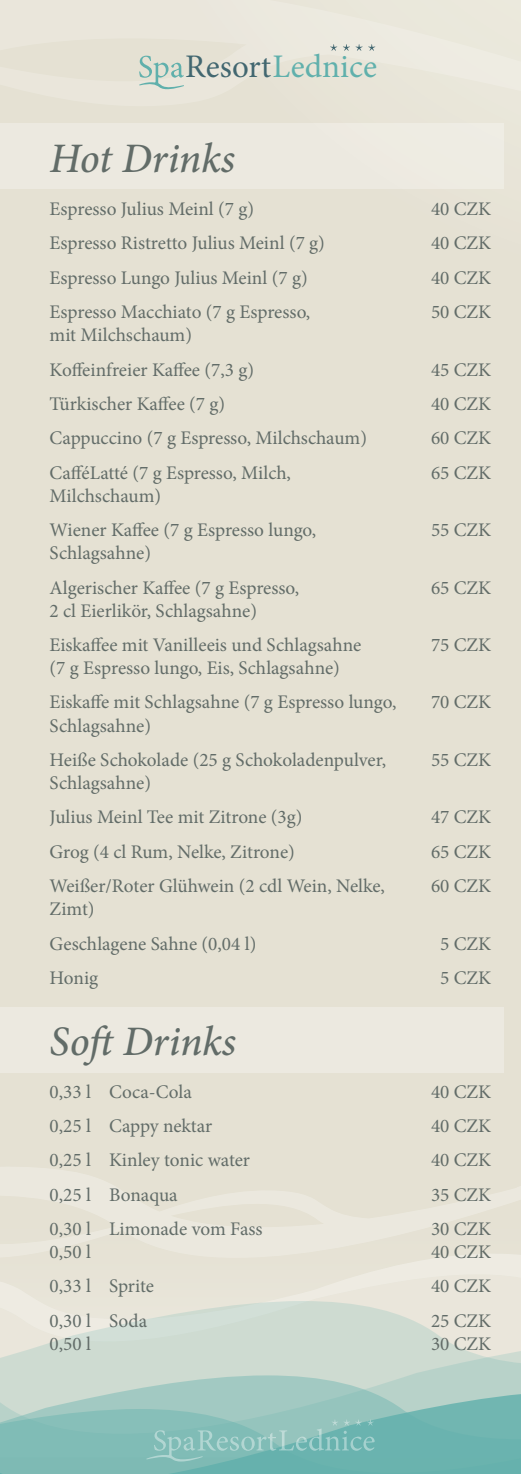
<style>
.page{position:relative;width:521px;height:1474px;background:#fff}
.page>*{position:absolute;margin:0;border:0;box-sizing:border-box;transform-origin:0 0}
.t1{font:italic 500 42px "Minion Pro";letter-spacing:-.005em;color:#626c68}
.t2{font:32.9px "Minion Pro";color:#60b0ac}
.t3{font:19.25px/23.1px "Minion Pro";color:#626c68}
.s1{color:#426770}
</style>
<div class="page">
<div style="left:0;top:0;width:521px;height:1473px;background:#e5e1d3"></div>
<svg style="left:0;top:1167px;width:521px;height:64px"></svg>
<svg style="left:0;top:1231px;width:521px;height:38px"></svg>
<svg style="left:144px;top:0;width:377px;height:91px"></svg>
<svg style="left:0;top:1269px;width:521px;height:90px"></svg>
<svg style="left:0;top:1359px;width:521px;height:16px;background:#cad9cf"></svg>
<svg style="left:0;top:1375px;width:521px;height:98px;background:#91c2bb"></svg>
<svg style="left:146px;top:1419px;width:229px;height:42px;background:#84beb9"></svg>
<svg style="left:330px;top:44px;width:7px;height:7px"></svg>
<svg style="left:343px;top:44px;width:32px;height:7px"></svg>
<svg style="left:139px;top:56px;width:45px;height:35px"></svg>
<div style="left:0;top:123px;width:504px;height:66px;background:#ece9e0"></div>
<div style="left:0;top:1007px;width:504px;height:66px;background:#ece9e0"></div>
<h2 class="t2" style="left:185px;top:45px;width:193px"><span class="s1">Resort</span>Lednice</h2>
<h1 class="t1" style="left:50px;top:130px;width:187px">Hot Drinks</h1>
<p class="t3" style="left:50px;top:197px;width:206px">Espresso Julius Meinl (7 g)</p>
<p class="t3" style="left:431px;top:197px;width:62px">40 CZK</p>
<p class="t3" style="left:50px;top:232px;width:277px">Espresso Ristretto Julius Meinl (7 g)</p>
<p class="t3" style="left:431px;top:232px;width:62px">40 CZK</p>
<p class="t3" style="left:50px;top:266px;width:260px">Espresso Lungo Julius Meinl (7 g)</p>
<p class="t3" style="left:431px;top:266px;width:62px">40 CZK</p>
<p class="t3" style="left:50px;top:300px;width:262px">Espresso Macchiato (7 g Espresso, mit Milchschaum)</p>
<p class="t3" style="left:431px;top:300px;width:62px">50 CZK</p>
<p class="t3" style="left:50px;top:358px;width:206px">Koffeinfreier Kaffee (7,3 g)</p>
<p class="t3" style="left:431px;top:358px;width:62px">45 CZK</p>
<p class="t3" style="left:50px;top:392px;width:177px">Türkischer Kaffee (7 g)</p>
<p class="t3" style="left:431px;top:392px;width:62px">40 CZK</p>
<p class="t3" style="left:50px;top:426px;width:319px">Cappuccino (7 g Espresso, Milchschaum)</p>
<p class="t3" style="left:431px;top:426px;width:62px">60 CZK</p>
<p class="t3" style="left:50px;top:461px;width:243px">CafféLatté (7 g Espresso, Milch,<br>Milchschaum)</p>
<p class="t3" style="left:431px;top:461px;width:62px">65 CZK</p>
<p class="t3" style="left:50px;top:518px;width:268px">Wiener Kaffee (7 g Espresso lungo,<br>Schlagsahne)</p>
<p class="t3" style="left:431px;top:518px;width:62px">55 CZK</p>
<p class="t3" style="left:50px;top:576px;width:251px">Algerischer Kaffee (7 g Espresso,<br>2 cl Eierlikör, Schlagsahne)</p>
<p class="t3" style="left:431px;top:576px;width:62px">65 CZK</p>
<p class="t3" style="left:50px;top:633px;width:313px">Eiskaffee mit Vanilleeis und Schlagsahne (7 g Espresso lungo, Eis, Schlagsahne)</p>
<p class="t3" style="left:431px;top:633px;width:62px">75 CZK</p>
<p class="t3" style="left:50px;top:691px;width:348px">Eiskaffe mit Schlagsahne (7 g Espresso lungo,<br>Schlagsahne)</p>
<p class="t3" style="left:431px;top:691px;width:62px">70 CZK</p>
<p class="t3" style="left:50px;top:748px;width:338px">Heiße Schokolade (25 g Schokoladenpulver,<br>Schlagsahne)</p>
<p class="t3" style="left:431px;top:748px;width:62px">55 CZK</p>
<p class="t3" style="left:50px;top:805px;width:254px">Julius Meinl Tee mit Zitrone (3g)</p>
<p class="t3" style="left:431px;top:805px;width:62px">47 CZK</p>
<p class="t3" style="left:50px;top:840px;width:247px">Grog (4 cl Rum, Nelke, Zitrone)</p>
<p class="t3" style="left:431px;top:840px;width:62px">65 CZK</p>
<p class="t3" style="left:50px;top:874px;width:337px">Weißer/Roter Glühwein (2 cdl Wein, Nelke,<br>Zimt)</p>
<p class="t3" style="left:431px;top:874px;width:62px">60 CZK</p>
<p class="t3" style="left:50px;top:932px;width:208px">Geschlagene Sahne (0,04 l)</p>
<p class="t3" style="left:440px;top:932px;width:52px">5 CZK</p>
<p class="t3" style="left:50px;top:966px;width:50px">Honig</p>
<p class="t3" style="left:440px;top:966px;width:52px">5 CZK</p>
<h1 class="t1" style="left:50px;top:1012px;width:188px">Soft Drinks</h1>
<p class="t3" style="left:50px;top:1079px;width:144px">0,33 l Coca-Cola</p>
<p class="t3" style="left:431px;top:1079px;width:62px">40 CZK</p>
<p class="t3" style="left:50px;top:1114px;width:164px">0,25 l Cappy nektar</p>
<p class="t3" style="left:431px;top:1114px;width:62px">40 CZK</p>
<p class="t3" style="left:50px;top:1148px;width:202px">0,25 l Kinley tonic water</p>
<p class="t3" style="left:431px;top:1148px;width:62px">40 CZK</p>
<p class="t3" style="left:50px;top:1182px;width:130px">0,25 l Bonaqua</p>
<p class="t3" style="left:431px;top:1182px;width:62px">35 CZK</p>
<p class="t3" style="left:50px;top:1217px;width:43px">0,30 l<br>0,50 l</p>
<p class="t3" style="left:109px;top:1217px;width:155px">Limonade vom Fass</p>
<p class="t3" style="left:431px;top:1217px;width:62px">30 CZK<br>40 CZK</p>
<p class="t3" style="left:50px;top:1274px;width:106px">0,33 l Sprite</p>
<p class="t3" style="left:431px;top:1274px;width:62px">40 CZK</p>
<p class="t3" style="left:50px;top:1309px;width:43px">0,30 l<br>0,50 l</p>
<p class="t3" style="left:109px;top:1309px;width:40px">Soda</p>
<p class="t3" style="left:431px;top:1309px;width:62px">25 CZK<br>30 CZK</p>
</div>
